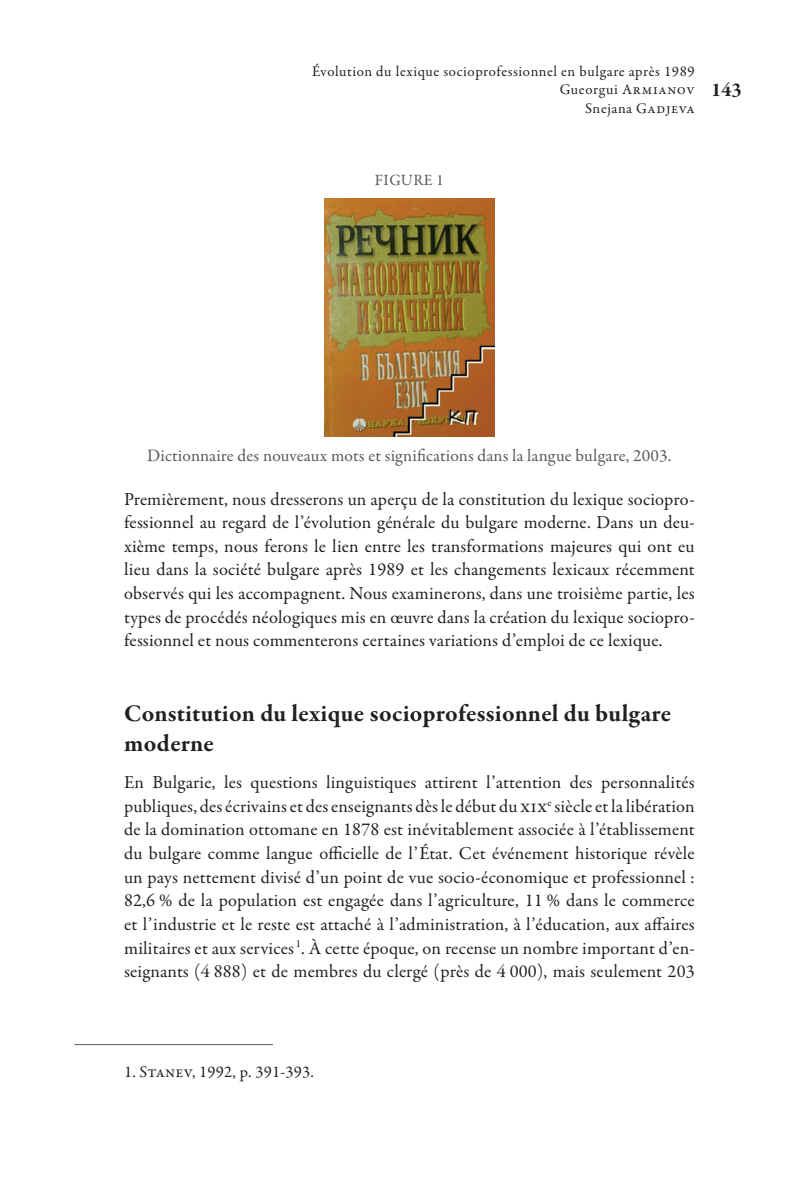
<style>
.page{position:relative;width:794px;height:1191px;background:#fff}
.page>*{position:absolute;margin:0;border:0;box-sizing:border-box;transform-origin:0 0}
.T_a{font:700 24.5px/29.8px "Garamond Premr Pro";letter-spacing:.015em;color:#231f20}
.t1{font:700 20.12px "Garamond Premr Pro";color:#231f20}
.txt_Normal_sa{font:18.38px/23.6px "Garamond Premr Pro";letter-spacing:.01em;color:#231f20;text-align:justify}
.txt_Normal_sa_bis{font:18.38px/23.6px "Garamond Premr Pro";letter-spacing:.01em;color:#231f20;text-align:justify}
.titre_figure{font:17.5px "Garamond Premr Pro";letter-spacing:.01em;color:#57585a}
.txt_Bibliographie{font:16.62px "Garamond Premr Pro";letter-spacing:.015em;color:#231f20}
.titre_figure-2{font:15.75px "Garamond Premr Pro";letter-spacing:.03em;color:#57585a}
.t2{font:14.88px/18.4px "Garamond Premr Pro";letter-spacing:.04em;color:#231f20;text-align:right}
</style>
<div class="page">
<img style="left:325px;top:199px;width:169px;height:238px">
<hr style="left:74px;top:1044px;width:199px;height:1px;background:#57585a">
<p class="t2" style="left:312px;top:62px;width:384px">Évolution du lexique socioprofessionnel en bulgare après 1989<br>Gueorgui Armianov<br>Snejana Gadjeva</p>
<p class="t1" style="left:711px;top:77px;width:32px">143</p>
<p class="titre_figure-2" style="left:375px;top:171px;width:70px">FIGURE 1</p>
<p class="titre_figure" style="left:147px;top:445px;width:526px">Dictionnaire des nouveaux mots et significations dans la langue bulgare, 2003.</p>
<p class="txt_Normal_sa_bis" style="left:124px;top:487px;width:572px">Premièrement, nous dresserons un aperçu de la constitution du lexique sociopro&shy;fessionnel au regard de l’évolution générale du bulgare moderne. Dans un deu&shy;xième temps, nous ferons le lien entre les transformations majeures qui ont eu lieu dans la société bulgare après 1989 et les changements lexicaux récemment observés qui les accompagnent. Nous examinerons, dans une troisième partie, les types de procédés néologiques mis en œuvre dans la création du lexique sociopro&shy;fessionnel et nous commenterons certaines variations d’emploi de ce lexique.</p>
<p class="T_a" style="left:124px;top:698px;width:549px">Constitution du lexique socioprofessionnel du bulgare moderne</p>
<p class="txt_Normal_sa" style="left:124px;top:771px;width:572px">En Bulgarie, les questions linguistiques attirent l’attention des personnalités publiques, des écrivains et des enseignants dès le début du xix<sup>e</sup> siècle et la libération de la domination ottomane en 1878 est inévitablement associée à l’établissement du bulgare comme langue officielle de l’État. Cet événement historique révèle un pays nettement divisé d’un point de vue socio-économique et professionnel :<br>82,6 % de la population est engagée dans l’agriculture, 11 % dans le commerce et l’industrie et le reste est attaché à l’administration, à l’éducation, aux affaires militaires et aux services <sup>1</sup>. À cette époque, on recense un nombre important d’en&shy;seignants (4 888) et de membres du clergé (près de 4 000), mais seulement 203</p>
<p class="txt_Bibliographie" style="left:124px;top:1061px;width:191px">1. Stanev, 1992, p. 391-393.</p>
</div>
